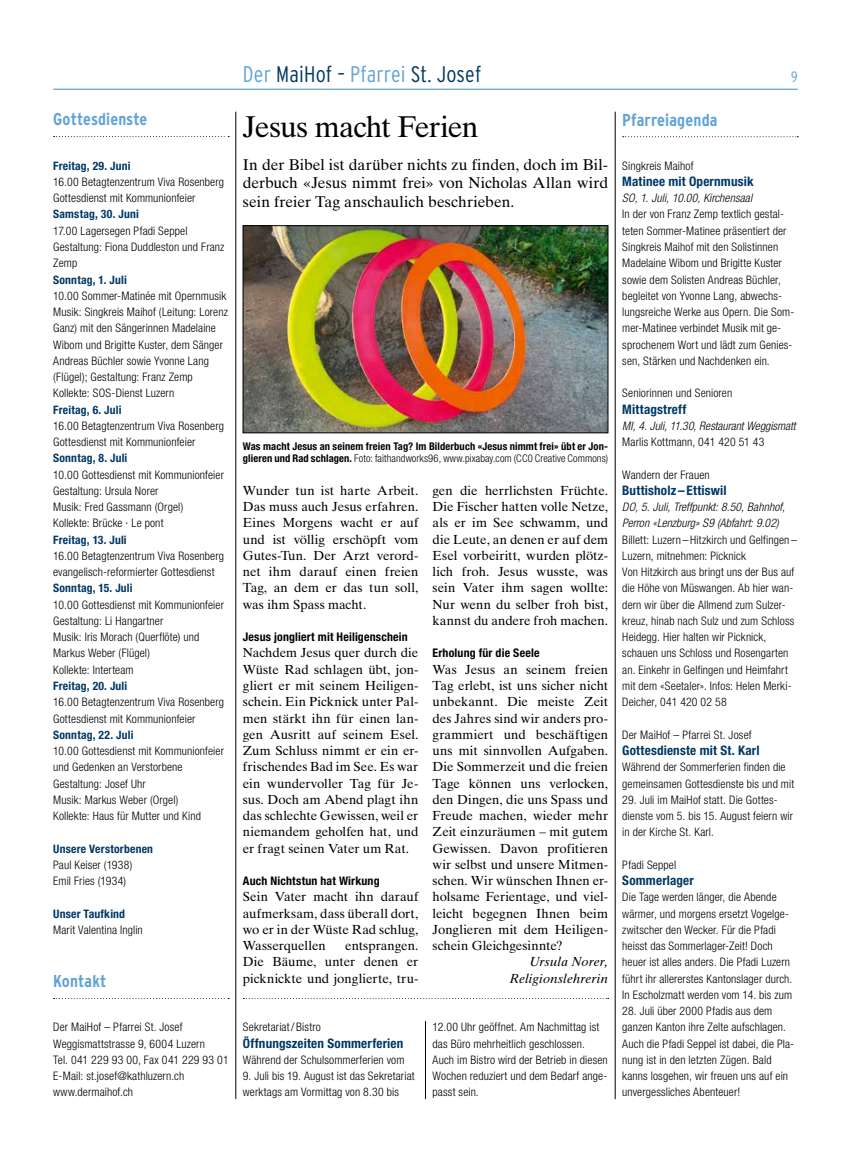
<style>
.page{position:relative;width:851px;height:1170px;background:#fff}
.page>*{position:absolute;margin:0;border:0;box-sizing:border-box;transform-origin:0 0}
.t1{font:30px "Times Ten LT Std";letter-spacing:-.03em;color:#000}
.t2{font:300 condensed 22.5px "Interstate";letter-spacing:.01em;color:#003865}
.t3{font:700 condensed 17.25px "Interstate";letter-spacing:.01em;color:#61a3d6}
.t4{font:700 condensed 17.12px "Interstate";letter-spacing:.005em;color:#61a3d6}
.t5{font:15.62px/18.8px "Times Ten LT Std";color:#000;text-align:justify}
.t6{font:300 condensed 15px "Interstate";color:#61a3d6}
.t7{font:13.12px/16.2px "Times Ten LT Std";letter-spacing:-.005em;color:#000;text-align:justify}
.t8{font:700 condensed 13.12px "Helvetica Neue LT Std";letter-spacing:.015em;color:#003865}
.t9{font:italic 13.12px/16.2px "Times Ten LT Std";letter-spacing:.01em;color:#000;text-align:right}
.t10{font:700 condensed 11.88px "Helvetica Neue LT Std";letter-spacing:.015em;color:#000}
.t11{font:300 condensed 11.75px/16.2px "Helvetica Neue LT Std";letter-spacing:.01em;color:#000}
.t12{font:italic 300 condensed 11.75px/16.2px "Helvetica Neue LT Std";letter-spacing:.005em;color:#000}
.t13{font:700 condensed 11.75px "Helvetica Neue LT Std";letter-spacing:.015em;color:#003865}
.t14{font:700 condensed 11.62px "Helvetica Neue LT Std";letter-spacing:.015em;color:#003865}
.t15{font:700 condensed 10.62px/12.8px "Helvetica Neue LT Std";letter-spacing:.01em;color:#000}
.s1{color:#61a3d6}
.s2{font-weight:300}
</style>
<div class="page">
<hr style="left:53px;top:89px;width:744px;height:1px;background:#61a3d6">
<svg style="left:54px;top:136px;width:175px;height:1px"></svg>
<hr style="left:235px;top:112px;width:1px;height:986px;background:#000">
<hr style="left:615px;top:112px;width:1px;height:986px;background:#000">
<svg style="left:622px;top:136px;width:176px;height:1px"></svg>
<hr style="left:425px;top:1020px;width:1px;height:78px;background:#000">
<img style="left:245px;top:227px;width:361px;height:204px">
<div style="left:243px;top:225px;width:365px;height:208px;border:1px solid #000"></div>
<h3 class="t4" style="left:53px;top:110px;width:96px">Gottesdienste</h3>
<p class="t14" style="left:53px;top:158px;width:79px">Freitag, 29. Juni</p>
<p class="t11" style="left:53px;top:173px;width:172px">16.00 Betagtenzentrum Viva Rosenberg<br>Gottesdienst mit Kommunionfeier</p>
<p class="t14" style="left:53px;top:207px;width:87px">Samstag, 30. Juni</p>
<p class="t11" style="left:53px;top:222px;width:173px">17.00 Lagersegen Pfadi Seppel<br>Gestaltung: Fiona Duddleston und Franz<br>Zemp</p>
<p class="t14" style="left:53px;top:272px;width:75px">Sonntag, 1. Juli</p>
<p class="t11" style="left:53px;top:287px;width:176px">10.00 Sommer-Matinée mit Opernmusik Musik: Singkreis Maihof (Leitung: Lorenz Ganz) mit den Sängerinnen Madelaine Wibom und Brigitte Kuster, dem Sänger Andreas Büchler sowie Yvonne Lang (Flügel); Gestaltung: Franz Zemp Kollekte: SOS-Dienst Luzern</p>
<p class="t14" style="left:53px;top:402px;width:70px">Freitag, 6. Juli</p>
<p class="t11" style="left:53px;top:417px;width:172px">16.00 Betagtenzentrum Viva Rosenberg<br>Gottesdienst mit Kommunionfeier</p>
<p class="t14" style="left:53px;top:451px;width:76px">Sonntag, 8. Juli</p>
<p class="t11" style="left:53px;top:466px;width:172px">10.00 Gottesdienst mit Kommunionfeier<br>Gestaltung: Ursula Norer<br>Musik: Fred Gassmann (Orgel)<br>Kollekte: Brücke ∙ Le pont</p>
<p class="t14" style="left:53px;top:532px;width:75px">Freitag, 13. Juli</p>
<p class="t11" style="left:53px;top:547px;width:172px">16.00 Betagtenzentrum Viva Rosenberg evangelisch-reformierter Gottesdienst</p>
<p class="t14" style="left:53px;top:581px;width:81px">Sonntag, 15. Juli</p>
<p class="t11" style="left:53px;top:596px;width:172px">10.00 Gottesdienst mit Kommunionfeier<br>Gestaltung: Li Hangartner<br>Musik: Iris Morach (Querflöte) und<br>Markus Weber (Flügel)<br>Kollekte: Interteam</p>
<p class="t14" style="left:53px;top:678px;width:76px">Freitag, 20. Juli</p>
<p class="t11" style="left:53px;top:693px;width:172px">16.00 Betagtenzentrum Viva Rosenberg<br>Gottesdienst mit Kommunionfeier</p>
<p class="t14" style="left:53px;top:727px;width:82px">Sonntag, 22. Juli</p>
<p class="t11" style="left:53px;top:742px;width:172px">10.00 Gottesdienst mit Kommunionfeier und Gedenken an Verstorbene<br>Gestaltung: Josef Uhr<br>Musik: Markus Weber (Orgel)<br>Kollekte: Haus für Mutter und Kind</p>
<p class="t14" style="left:53px;top:841px;width:101px">Unsere Verstorbenen</p>
<p class="t11" style="left:53px;top:856px;width:81px">Paul Keiser (1938)<br>Emil Fries (1934)</p>
<p class="t13" style="left:53px;top:906px;width:73px">Unser Taufkind</p>
<p class="t11" style="left:53px;top:921px;width:91px">Marit Valentina Inglin</p>
<h3 class="t4" style="left:53px;top:971px;width:55px">Kontakt</h3>
<p class="t11" style="left:53px;top:1018px;width:177px">Der MaiHof – Pfarrei St. Josef<br>Weggismattstrasse 9, 6004 Luzern<br>Tel. 041 229 93 00, Fax 041 229 93 01<br>E-Mail: st.josef@kathluzern.ch www.dermaihof.ch</p>
<h2 class="t2" style="left:243px;top:62px;width:240px"><span class="s1">Der</span> MaiHof – <span class="s1">Pfarrei</span> St. Josef</h2>
<p class="t6" style="left:791px;top:68px;width:8px">9</p>
<h1 class="t1" style="left:243px;top:109px;width:237px">Jesus macht Ferien</h1>
<h3 class="t5" style="left:243px;top:155px;width:366px">In der Bibel ist darüber nichts zu finden, doch im Bil&shy;derbuch «Jesus nimmt frei» von Nicholas Allan wird sein freier Tag anschaulich beschrieben.</h3>
<p class="t15" style="left:243px;top:439px;width:366px">Was macht Jesus an seinem freien Tag? Im Bilderbuch «Jesus nimmt frei» übt er Jon&shy;glieren und Rad schlagen. <span class="s2">Foto: faithandworks96, www.pixabay.com (CC0 Creative Commons)</span></p>
<p class="t7" style="left:432px;top:482px;width:177px">gen die herrlichsten Früchte.<br>Die Fischer hatten volle Netze, als er im See schwamm, und die Leute, an denen er auf dem Esel vorbeiritt, wurden plötz&shy;lich froh. Jesus wusste, was sein Vater ihm sagen wollte:<br>Nur wenn du selber froh bist, kannst du andere froh machen.</p>
<p class="t10" style="left:432px;top:646px;width:109px">Erholung für die Seele</p>
<p class="t7" style="left:432px;top:661px;width:177px">Was Jesus an seinem freien Tag erlebt, ist uns sicher nicht unbekannt. Die meiste Zeit des Jahres sind wir anders pro&shy;grammiert und beschäftigen uns mit sinnvollen Aufgaben.<br>Die Sommerzeit und die freien Tage können uns verlocken, den Dingen, die uns Spass und Freude machen, wieder mehr Zeit einzuräumen – mit gutem Gewissen. Davon profitieren wir selbst und unsere Mitmen&shy;schen. Wir wünschen Ihnen er&shy;holsame Ferientage, und viel&shy;leicht begegnen Ihnen beim Jonglieren mit dem Heiligen&shy;schein Gleichgesinnte?</p>
<p class="t9" style="left:509px;top:953px;width:100px">Ursula Norer,<br>Religionslehrerin</p>
<p class="t7" style="left:243px;top:482px;width:177px">Wunder tun ist harte Arbeit.<br>Das muss auch Jesus erfahren.<br>Eines Morgens wacht er auf und ist völlig erschöpft vom Gutes-Tun. Der Arzt verord&shy;net ihm darauf einen freien Tag, an dem er das tun soll, was ihm Spass macht.</p>
<p class="t10" style="left:243px;top:629px;width:166px">Jesus jongliert mit Heiligenschein</p>
<p class="t7" style="left:243px;top:644px;width:177px">Nachdem Jesus quer durch die Wüste Rad schlagen übt, jon&shy;gliert er mit seinem Heiligen&shy;schein. Ein Picknick unter Pal&shy;men stärkt ihn für einen lan&shy;gen Ausritt auf seinem Esel.<br>Zum Schluss nimmt er ein er&shy;frischendes Bad im See. Es war ein wundervoller Tag für Je&shy;sus. Doch am Abend plagt ihn das schlechte Gewissen, weil er niemandem geholfen hat, und er fragt seinen Vater um Rat.</p>
<p class="t10" style="left:243px;top:873px;width:138px">Auch Nichtstun hat Wirkung</p>
<p class="t7" style="left:243px;top:888px;width:177px">Sein Vater macht ihn darauf aufmerksam, dass überall dort, wo er in der Wüste Rad schlug, Wasserquellen</p>
<p class="t7" style="left:243px;top:937px;width:177px;text-indent:102px">entsprangen.<br>Die Bäume, unter denen er picknickte und jonglierte, tru-</p>
<p class="t11" style="left:243px;top:1018px;width:79px">Sekretariat / Bistro</p>
<p class="t8" style="left:243px;top:1034px;width:162px">Öffnungszeiten Sommerferien</p>
<p class="t11" style="left:243px;top:1051px;width:163px">Während der Schulsommerferien vom</p>
<p class="t11" style="left:243px;top:1067px;width:173px">9. Juli bis 19. August ist das Sekretariat werktags am Vormittag von 8.30 bis</p>
<p class="t11" style="left:432px;top:1018px;width:177px">12.00 Uhr geöffnet. Am Nachmittag ist das Büro mehrheitlich geschlossen.<br>Auch im Bistro wird der Betrieb in diesen<br>Wochen reduziert und dem Bedarf ange&shy;passt sein.</p>
<h3 class="t3" style="left:622px;top:110px;width:97px">Pfarreiagenda</h3>
<p class="t11" style="left:622px;top:157px;width:73px">Singkreis Maihof</p>
<p class="t8" style="left:622px;top:173px;width:133px">Matinee mit Opernmusik</p>
<p class="t12" style="left:622px;top:190px;width:131px">SO, 1. Juli, 10.00, Kirchensaal</p>
<p class="t11" style="left:622px;top:206px;width:173px">In der von Franz Zemp textlich gestal&shy;teten Sommer-Matinee präsentiert der Singkreis Maihof mit den Solistinnen Madelaine Wibom und Brigitte Kuster sowie dem Solisten Andreas Büchler, begleitet von Yvonne Lang, abwechs&shy;lungsreiche Werke aus Opern. Die Som&shy;mer-Matinee verbindet Musik mit ge&shy;sprochenem Wort und lädt zum Genies&shy;sen, Stärken und Nachdenken ein.</p>
<p class="t11" style="left:622px;top:385px;width:111px">Seniorinnen und Senioren</p>
<p class="t8" style="left:622px;top:401px;width:66px">Mittagstreff</p>
<p class="t12" style="left:622px;top:418px;width:175px">MI, 4. Juli, 11.30, Restaurant Weggismatt</p>
<p class="t11" style="left:622px;top:433px;width:144px">Marlis Kottmann, 041 420 51 43</p>
<p class="t11" style="left:622px;top:466px;width:89px">Wandern der Frauen</p>
<p class="t8" style="left:622px;top:482px;width:106px">Buttisholz – Ettiswil</p>
<p class="t12" style="left:622px;top:499px;width:164px">DO, 5. Juli, Treffpunkt: 8.50, Bahnhof,<br>Perron «Lenzburg» S9 (Abfahrt: 9.02)</p>
<p class="t11" style="left:622px;top:531px;width:176px">Billett: Luzern – Hitzkirch und Gelfingen – Luzern, mitnehmen: Picknick<br>Von Hitzkirch aus bringt uns der Bus auf die Höhe von Müswangen. Ab hier wan&shy;dern wir über die Allmend zum Sulzer&shy;kreuz, hinab nach Sulz und zum Schloss Heidegg. Hier halten wir Picknick, schauen uns Schloss und Rosengarten an. Einkehr in Gelfingen und Heimfahrt mit dem «Seetaler». Infos: Helen Merki-Deicher, 041 420 02 58</p>
<p class="t11" style="left:622px;top:726px;width:131px">Der MaiHof – Pfarrei St. Josef</p>
<p class="t8" style="left:622px;top:742px;width:139px">Gottesdienste mit St. Karl</p>
<p class="t11" style="left:622px;top:758px;width:173px">Während der Sommerferien finden die gemeinsamen Gottesdienste bis und mit</p>
<p class="t11" style="left:622px;top:791px;width:172px">29. Juli im MaiHof statt. Die Gottes&shy;dienste vom 5. bis 15. August feiern wir in der Kirche St. Karl.</p>
<p class="t11" style="left:622px;top:856px;width:55px">Pfadi Seppel</p>
<p class="t8" style="left:622px;top:872px;width:73px">Sommerlager</p>
<p class="t11" style="left:622px;top:888px;width:171px">Die Tage werden länger, die Abende wärmer, und morgens ersetzt Vogelge&shy;zwitscher den Wecker. Für die Pfadi heisst das Sommerlager-Zeit! Doch heuer ist alles anders. Die Pfadi Luzern führt ihr allererstes Kantonslager durch.<br>In Escholzmatt werden vom 14. bis zum</p>
<p class="t11" style="left:622px;top:1002px;width:173px">28. Juli über 2000 Pfadis aus dem ganzen Kanton ihre Zelte aufschlagen.<br>Auch die Pfadi Seppel ist dabei, die Pla&shy;nung ist in den letzten Zügen. Bald kanns losgehen, wir freuen uns auf ein unvergessliches Abenteuer!</p>
</div>
